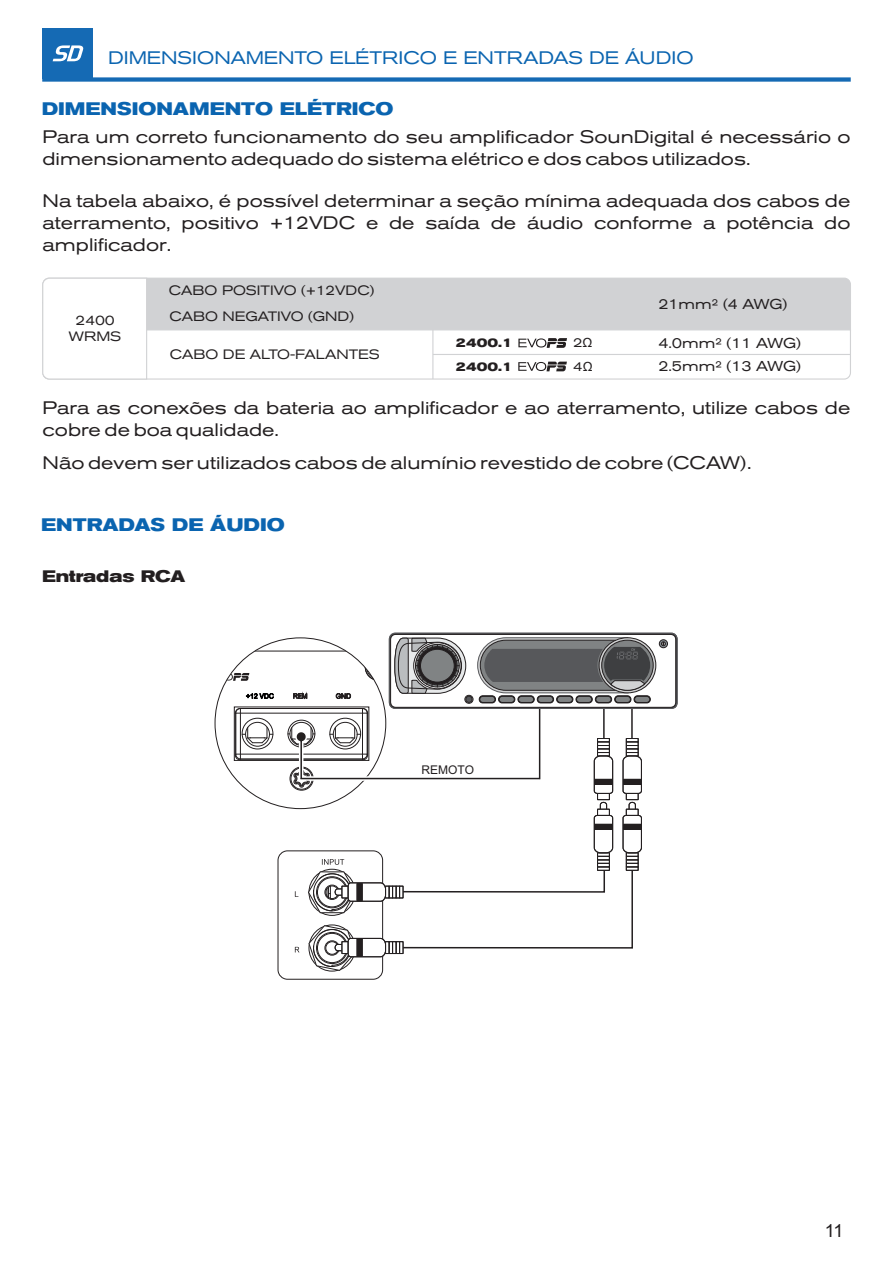
<style>
.page{position:relative;width:893px;height:1263px;background:#fff}
.page>*{position:absolute;margin:0;border:0;box-sizing:border-box;transform-origin:0 0}
.t1{font:expanded 18px/22px "Akzidenz Grotesk BQ";color:#231f20}
.t2{font:expanded 18px "Akzidenz Grotesk BQ";color:#0a64b0}
.t3{font:700 expanded 18px "Akzidenz Grotesk BQ";color:#0a64b0}
.t4{font:18px "Arial";color:#231f20}
.t5{font:700 expanded 16.5px "Akzidenz Grotesk BQ";color:#231f20}
.t6{font:expanded 14.25px "Akzidenz Grotesk BQ";color:#231f20}
.t7{font:expanded 13.5px/25.8px "Akzidenz Grotesk BQ";color:#231f20}
.t8{font:expanded 12.75px "Akzidenz Grotesk BQ";color:#231f20;scale:1.05 1}
.t9{font:700 expanded 12.45px "Akzidenz Grotesk BQ";color:#231f20}
.t10{font:12px "Arial";color:#231f20}
.s1{font-family:"Arial";font-stretch:normal}
</style>
<div class="page">
<svg style="left:42px;top:277px;width:809px;height:103px"></svg>
<div style="left:42px;top:77px;width:809px;height:5px;background:#156ab4"></div>
<div style="left:42px;top:28px;width:51px;height:51px;background:#156ab4"></div>
<svg style="left:53px;top:45px;width:30px;height:16px"></svg>
<svg style="left:295px;top:947px;width:4px;height:5px"></svg>
<div style="left:278px;top:850px;width:105px;height:129px;border:1px solid #231f20;border-radius:9px"></div>
<svg style="left:389px;top:633px;width:289px;height:76px"></svg>
<div style="left:391px;top:634px;width:285px;height:73px;background:#fff;border-radius:6px"></div>
<div style="left:390px;top:634px;width:286px;height:74px;border:1px solid #231f20;border-radius:6px"></div>
<svg style="left:599px;top:638px;width:57px;height:55px"></svg>
<div style="left:634px;top:695px;width:17px;height:8px;border:1px solid #231f20;border-radius:4px"></div>
<div style="left:659px;top:639px;width:9px;height:9px;border:1px solid #231f20;border-radius:50%"></div>
<svg style="left:661px;top:641px;width:5px;height:5px"></svg>
<div style="left:600px;top:802px;width:7px;height:11px;border:1px solid #231f20;border-radius:3px"></div>
<div style="left:597px;top:809px;width:13px;height:7px;background:#fff"></div>
<div style="left:597px;top:809px;width:13px;height:7px;border:1px solid #231f20"></div>
<div style="left:629px;top:802px;width:7px;height:11px;border:1px solid #231f20;border-radius:3px"></div>
<div style="left:626px;top:809px;width:12px;height:7px;background:#fff"></div>
<div style="left:626px;top:809px;width:12px;height:7px;border:1px solid #231f20"></div>
<svg style="left:308px;top:815px;width:334px;height:156px"></svg>
<div style="left:623px;top:824px;width:18px;height:6px;background:#231f20"></div>
<div style="left:597px;top:793px;width:13px;height:7px;border:1px solid #231f20"></div>
<div style="left:626px;top:793px;width:12px;height:7px;border:1px solid #231f20"></div>
<svg style="left:215px;top:637px;width:435px;height:157px"></svg>
<div style="left:623px;top:779px;width:18px;height:6px;background:#231f20"></div>
<p class="t2" style="left:108px;top:51px;width:587px">DIMENSIONAMENTO ELÉTRICO E ENTRADAS DE ÁUDIO</p>
<p class="t3" style="left:42px;top:102px;width:353px">DIMENSIONAMENTO ELÉTRICO</p>
<p class="t1" style="left:43px;top:128px;width:809px">Para um correto funcionamento do seu amplificador SounDigital é necessário o dimensionamento adequado do sistema elétrico e dos cabos utilizados.</p>
<p class="t1" style="left:43px;top:192px;width:809px;text-align:justify">Na tabela abaixo, é possível determinar a seção mínima adequada dos cabos de aterramento, positivo +12VDC e de saída de áudio conforme a potência do amplificador.</p>
<p class="t7" style="left:69px;top:314px;width:54px;line-height:15.6px;text-align:center">2400<br>WRMS</p>
<p class="t7" style="left:169px;top:279px;width:207px">CABO POSITIVO (+12VDC)<br>CABO NEGATIVO (GND)</p>
<p class="t7" style="left:170px;top:343px;width:212px">CABO DE ALTO-FALANTES</p>
<p class="t6" style="left:658px;top:299px;width:131px">21mm² (4 AWG)</p>
<p class="t9" style="left:456px;top:338px;width:59px">2400.1</p>
<p class="t8" style="left:573px;top:338px;width:20px">2<span class="s1">Ω</span></p>
<p class="t6" style="left:658px;top:338px;width:144px">4.0mm² (11 AWG)</p>
<p class="t9" style="left:455px;top:362px;width:59px">2400.1</p>
<p class="t8" style="left:573px;top:362px;width:20px">4<span class="s1">Ω</span></p>
<p class="t6" style="left:658px;top:361px;width:144px">2.5mm² (13 AWG)</p>
<p class="t1" style="left:43px;top:399px;width:809px">Para as conexões da bateria ao amplificador e ao aterramento, utilize cabos de cobre de boa qualidade.</p>
<p class="t1" style="left:43px;top:453px;width:711px">Não devem ser utilizados cabos de alumínio revestido de cobre (CCAW).</p>
<p class="t3" style="left:41px;top:518px;width:245px">ENTRADAS DE ÁUDIO</p>
<p class="t5" style="left:42px;top:571px;width:145px">Entradas RCA</p>
<p class="t10" style="left:422px;top:765px;width:54px">REMOTO</p>
<p class="t4" style="left:825px;top:1224px;width:20px">11</p>
</div>
